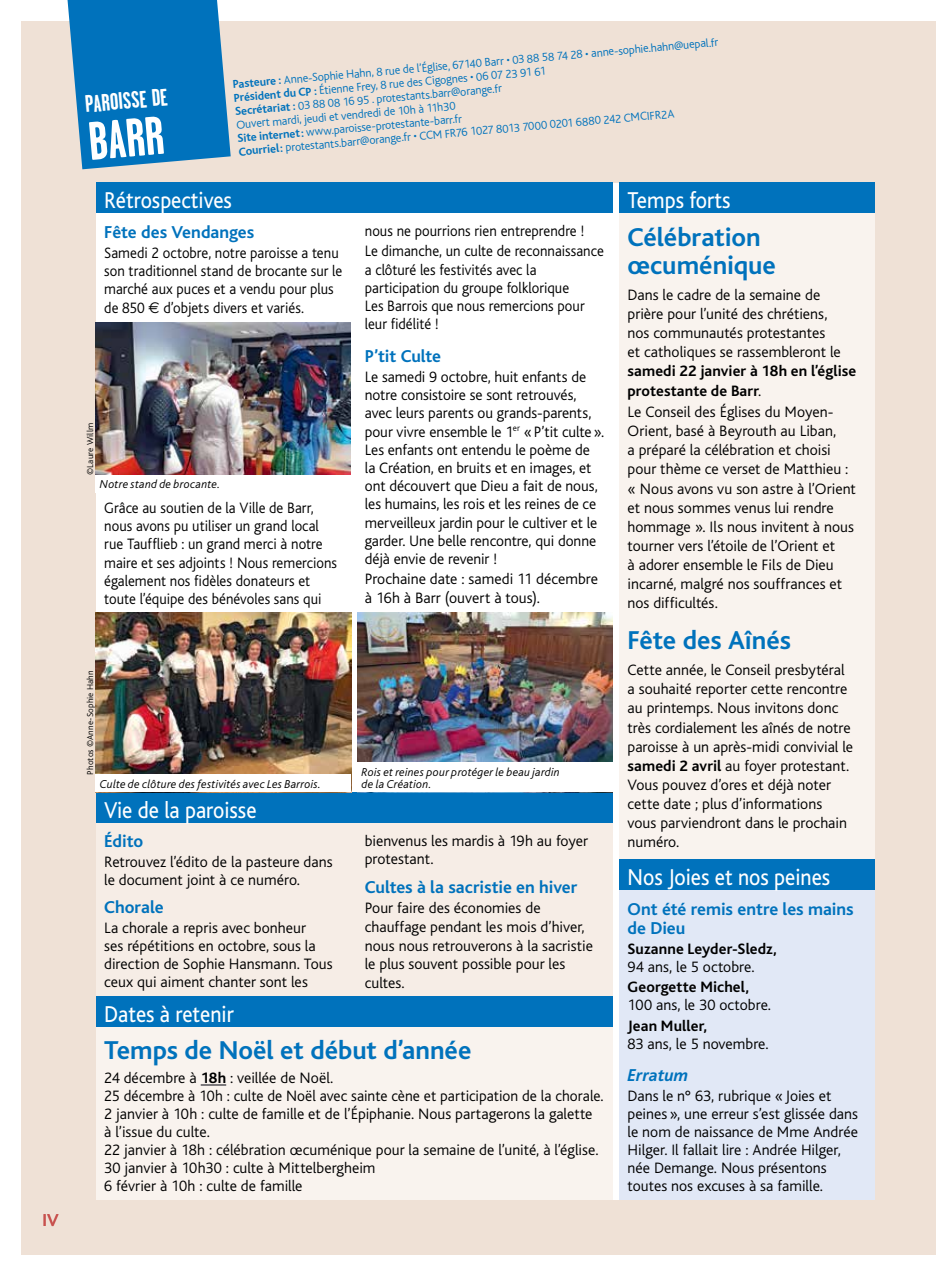
<style>
.page{position:relative;width:936px;height:1276px;background:#fff}
.page>*{position:absolute;margin:0;border:0;box-sizing:border-box;transform-origin:0 0}
.t1{font:700 54px "Garage Gothic";color:#fff}
.t2{font:700 27px/28.2px "Bliss";color:#0072bc}
.t3{font:24px "Bliss";color:#fff;scale:.9 1}
.t4{font:700 24px "Garage Gothic";color:#fff}
.t5{font:700 18px/19.5px "Bliss";letter-spacing:-.005em;color:#0072bc}
.t6{font:italic 700 18px "Bliss";color:#0072bc}
.t7{font:500 18px "Bliss";color:#c8514e}
.t8{font:300 15.75px/19.2px "Bliss";color:#000}
.t9{font:300 15.75px/18.1px "Bliss";color:#000;scale:.94 1}
.t10{font:700 15.75px/19.2px "Bliss";letter-spacing:.005em;color:#000}
.t11{font:300 12px/13.5px "Bliss";color:#0072bc}
.t12{font:italic 300 12px/12px "Bliss";letter-spacing:.02em;color:#000}
.t13{font:300 9px "Bliss";letter-spacing:.02em;color:#000}
.s1{font-weight:700}
.s2{font-family:"Euro Sans";font-weight:400}
.s3{font-weight:300}
</style>
<div class="page">
<div style="left:21px;top:21px;width:914px;height:1233px;background:#efe1d6"></div>
<svg style="left:67px;top:0;width:164px;height:169px;background:#1d7fbf"></svg>
<div style="left:612px;top:183px;width:7px;height:1016px;background:#fff"></div>
<div style="left:96px;top:183px;width:516px;height:609px;background:#fff"></div>
<div style="left:96px;top:183px;width:516px;height:30px;background:#0072bc"></div>
<div style="left:619px;top:183px;width:255px;height:677px;background:#f9f3ee"></div>
<div style="left:619px;top:183px;width:255px;height:30px;background:#0072bc"></div>
<div style="left:96px;top:792px;width:516px;height:204px;background:#f6ede6"></div>
<div style="left:96px;top:792px;width:516px;height:30px;background:#0072bc"></div>
<div style="left:96px;top:996px;width:516px;height:203px;background:#f9f3ee"></div>
<div style="left:96px;top:996px;width:516px;height:30px;background:#0072bc"></div>
<svg style="left:201px;top:1084px;width:25px;height:1px"></svg>
<div style="left:619px;top:859px;width:255px;height:340px;background:#e1e8f6"></div>
<div style="left:619px;top:859px;width:255px;height:31px;background:#0072bc"></div>
<img style="left:96px;top:323px;width:255px;height:152px">
<img style="left:95px;top:612px;width:256px;height:180px">
<img style="left:357px;top:612px;width:255px;height:150px">
<div style="left:96px;top:774px;width:255px;height:18px;background:#fff"></div>
<p class="t7" style="left:43px;top:1210px;width:18px">IV</p>
<h3 class="t4" style="left:84px;top:91px;width:84px;rotate:-5deg">PAROISSE DE</h3>
<h1 class="t1" style="left:86px;top:113px;width:77px;rotate:-5deg">BARR</h1>
<p class="t11" style="left:232px;top:78px;width:488px;rotate:-5deg"><span class="s1">Pasteure :</span> Anne-Sophie Hahn, 8 rue de l’Église, 67140 Barr • 03 88 58 74 28 • anne-sophie.hahn@uepal.fr <span class="s1">Président du CP :</span> Étienne Frey, 8 rue des Cigognes • 06 07 23 91 61<br><span class="s1">Secrétariat :</span> 03 88 08 16 95 . protestants.barr@orange.fr<br>Ouvert mardi, jeudi et vendredi de 10h à 11h30<br><span class="s1">Site internet:</span> www.paroisse-protestante-barr.fr<br><span class="s1">Courriel:</span> protestants.barr@orange.fr • CCM FR76 1027 8013 7000 0201 6880 242 CMCIFR2A</p>
<h3 class="t3" style="left:104px;top:188px;width:143px">Rétrospectives</h3>
<p class="t5" style="left:104px;top:222px;width:152px">Fête des Vendanges</p>
<p class="t9" style="left:104px;top:244px;width:255px">Samedi 2 octobre, notre paroisse a tenu son traditionnel stand de brocante sur le marché aux puces et a vendu pour plus de 850 <span class="s2">€</span> d’objets divers et variés.</p>
<p class="t13" style="left:86px;top:475px;width:54px;rotate:-90deg">©Laure Willm</p>
<p class="t12" style="left:100px;top:479px;width:122px">Notre stand de brocante.</p>
<p class="t9" style="left:104px;top:499px;width:249px">Grâce au soutien de la Ville de Barr, nous avons pu utiliser un grand local rue Taufflieb : un grand merci à notre maire et ses adjoints ! Nous remercions également nos fidèles donateurs et toute l’équipe des bénévoles sans qui</p>
<p class="t9" style="left:365px;top:221px;width:256px;line-height:20.2px">nous ne pourrions rien entreprendre !<br>Le dimanche, un culte de reconnaissance</p>
<p class="t9" style="left:365px;top:261px;width:235px">a clôturé les festivités avec la participation du groupe folklorique<br>Les Barrois que nous remercions pour leur fidélité !</p>
<p class="t5" style="left:365px;top:346px;width:78px">P’tit Culte</p>
<p class="t8" style="left:365px;top:368px;width:241px;line-height:18.1px">Le samedi 9 octobre, huit enfants de notre consistoire se sont retrouvés, avec leurs parents ou grands-parents, pour vivre ensemble le 1<sup>er</sup> «P’tit culte».<br>Les enfants ont entendu le poème de la Création, en bruits et en images, et ont découvert que Dieu a fait de nous, les humains, les rois et les reines de ce merveilleux jardin pour le cultiver et le garder. Une belle rencontre, qui donne déjà envie de revenir !</p>
<p class="t8" style="left:365px;top:570px;width:235px;line-height:18.1px">Prochaine date : samedi 11 décembre à 16h à Barr (ouvert à tous).</p>
<p class="t13" style="left:86px;top:774px;width:106px;rotate:-90deg">Photos ©Anne-Sophie Hahn</p>
<p class="t12" style="left:100px;top:778px;width:223px">Culte de clôture des festivités avec Les Barrois.</p>
<h3 class="t3" style="left:104px;top:797px;width:171px">Vie de la paroisse</h3>
<p class="t5" style="left:104px;top:832px;width:40px">Édito</p>
<p class="t8" style="left:104px;top:853px;width:230px;line-height:18px">Retrouvez l’édito de la pasteure dans le document joint à ce numéro.</p>
<p class="t5" style="left:104px;top:898px;width:61px">Chorale</p>
<p class="t8" style="left:104px;top:919px;width:230px;line-height:18px">La chorale a repris avec bonheur<br>ses répétitions en octobre, sous la direction de Sophie Hansmann. Tous ceux qui aiment chanter sont les</p>
<p class="t12" style="left:361px;top:766px;width:200px">Rois et reines pour protéger le beau jardin de la Création.</p>
<p class="t8" style="left:365px;top:831px;width:225px;line-height:18.6px">bienvenus les mardis à 19h au foyer protestant.</p>
<p class="t5" style="left:365px;top:877px;width:214px">Cultes à la sacristie en hiver</p>
<p class="t8" style="left:365px;top:899px;width:230px;line-height:18.6px">Pour faire des économies de chauffage pendant les mois d’hiver, nous nous retrouverons à la sacristie le plus souvent possible pour les cultes.</p>
<h3 class="t3" style="left:104px;top:1001px;width:146px">Dates à retenir</h3>
<h2 class="t2" style="left:104px;top:1036px;width:368px">Temps de Noël et début d’année</h2>
<p class="t8" style="left:104px;top:1069px;width:501px;line-height:18px">24 décembre à <span class="s1">18h</span> : veillée de Noël.<br>25 décembre à 10h : culte de Noël avec sainte cène et participation de la chorale.<br>2 janvier à 10h : culte de famille et de l’Épiphanie. Nous partagerons la galette à l’issue du culte.<br>22 janvier à 18h : célébration œcuménique pour la semaine de l’unité, à l’église.<br>30 janvier à 10h30 : culte à Mittelbergheim<br>6 février à 10h : culte de famille</p>
<h3 class="t3" style="left:627px;top:188px;width:116px">Temps forts</h3>
<h2 class="t2" style="left:627px;top:224px;width:150px">Célébration œcuménique</h2>
<p class="t8" style="left:627px;top:285px;width:215px">Dans le cadre de la semaine de prière pour l’unité des chrétiens, nos communautés protestantes et catholiques se rassembleront le</p>
<p class="t10" style="left:627px;top:362px;width:230px">samedi 22 janvier à 18h en l’église protestante de Barr<span class="s3">.</span></p>
<p class="t8" style="left:627px;top:402px;width:230px">Le Conseil des Églises du Moyen-<br>Orient, basé à Beyrouth au Liban,<br>a préparé la célébration et choisi pour thème ce verset de Matthieu : « Nous avons vu son astre à l’Orient et nous sommes venus lui rendre hommage ». Ils nous invitent à nous tourner vers l’étoile de l’Orient et<br>à adorer ensemble le Fils de Dieu incarné, malgré nos souffrances et nos difficultés.</p>
<h2 class="t2" style="left:627px;top:627px;width:165px">Fête des Aînés</h2>
<p class="t8" style="left:627px;top:660px;width:227px">Cette année, le Conseil presbytéral a souhaité reporter cette rencontre au printemps. Nous invitons donc très cordialement les aînés de notre paroisse à un après-midi convivial le <span class="s1">samedi 2 avril</span> au foyer protestant.<br>Vous pouvez d’ores et déjà noter cette date ; plus d’informations vous parviendront dans le prochain numéro.</p>
<h3 class="t3" style="left:627px;top:865px;width:227px">Nos Joies et nos peines</h3>
<p class="t5" style="left:627px;top:899px;width:228px">Ont été remis entre les mains de Dieu</p>
<p class="t10" style="left:627px;top:939px;width:151px">Suzanne Leyder-Sledz,</p>
<p class="t8" style="left:627px;top:957px;width:128px">94 ans, le 5 octobre.</p>
<p class="t10" style="left:627px;top:978px;width:123px">Georgette Michel,</p>
<p class="t8" style="left:627px;top:996px;width:145px">100 ans, le 30 octobre.</p>
<p class="t10" style="left:627px;top:1016px;width:81px">Jean Muller,</p>
<p class="t8" style="left:627px;top:1034px;width:143px">83 ans, le 5 novembre.</p>
<p class="t6" style="left:627px;top:1065px;width:62px">Erratum</p>
<p class="t8" style="left:627px;top:1087px;width:232px;line-height:18px">Dans le n° 63, rubrique «Joies et peines», une erreur s’est glissée dans le nom de naissance de Mme Andrée Hilger. Il fallait lire : Andrée Hilger, née Demange. Nous présentons toutes nos excuses à sa famille.</p>
</div>
